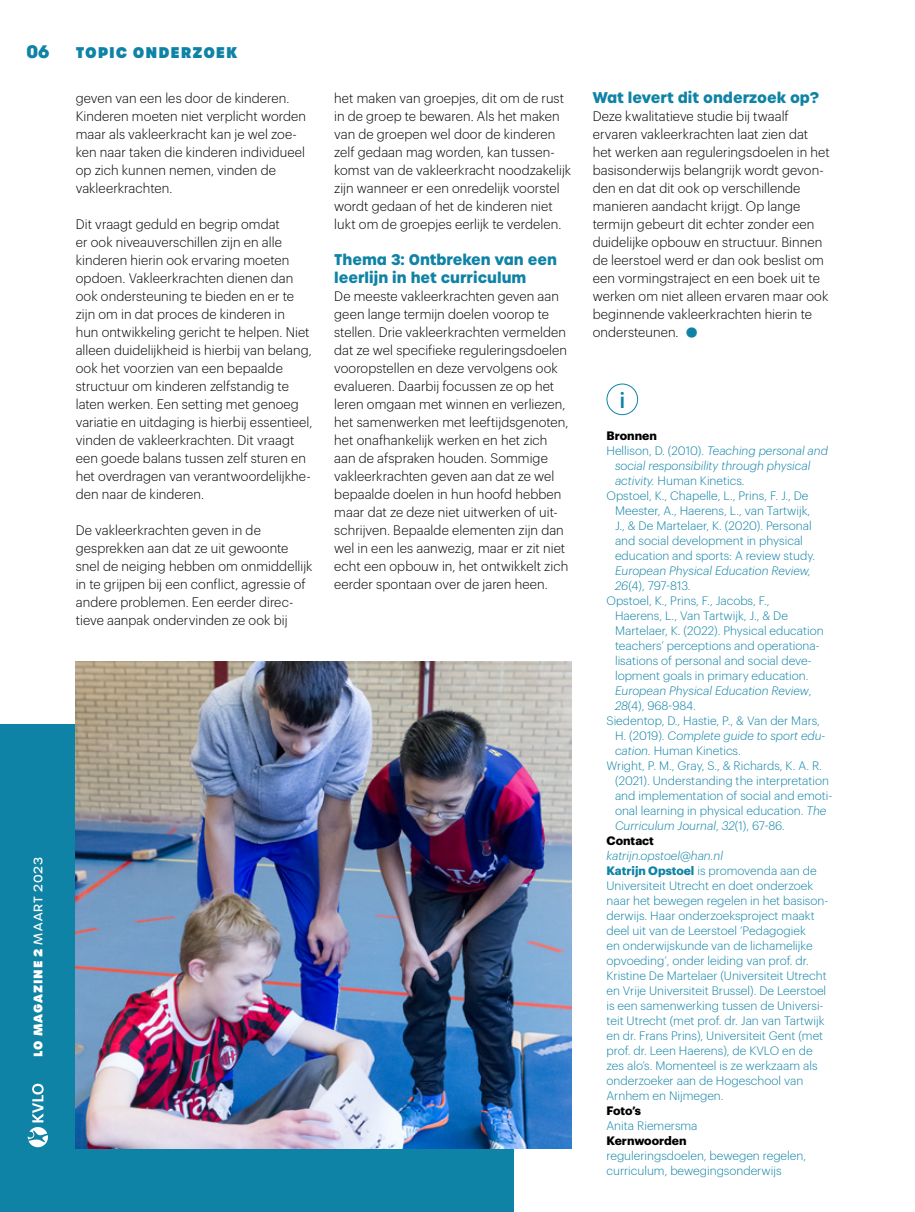
<style>
.page{position:relative;width:915px;height:1212px;background:#fff}
.page>*{position:absolute;margin:0;border:0;box-sizing:border-box;transform-origin:0 0}
.t1{font:31.5px "Graphik Super";color:#0f83a5}
.t2{font:500 21.6px "Graphik";color:#0f83a5}
.t3{font:900 18px "GT Walsheim Pro";color:#0f83a5}
.t4{font:700 15px/18px "Urbane";color:#0f83a5;scale:.96 1}
.t5{font:800 15px "Urbane";letter-spacing:.06em;color:#0f83a5}
.t6{font:300 13.5px/18px "Graphik";letter-spacing:.01em;color:#000;scale:.96 1}
.t7{font:300 12px/15px "Graphik";color:#0f83a5}
.t8{font:italic 300 12px "Graphik";color:#0f83a5}
.t9{font:700 12px "Graphik";color:#000}
.t10{font:800 12px "Urbane";letter-spacing:.07em;color:#fff}
.s1{font-weight:500}
.s2{font-style:normal}
.s3{font-style:italic}
.s4{font-weight:700}
</style>
<div class="page">
<div style="left:0;top:725px;width:513px;height:487px;background:#0f83a5"></div>
<svg style="left:28px;top:1084px;width:20px;height:63px"></svg>
<img style="left:76px;top:661px;width:495px;height:487px">
<div style="left:606px;top:384px;width:31px;height:31px;border:1px solid #0f83a5;border-radius:50%"></div>
<h3 class="t3" style="left:26px;top:40px;width:25px">06</h3>
<p class="t5" style="left:76px;top:42px;width:163px">TOPIC ONDERZOEK</p>
<p class="t6" style="left:76px;top:88px;width:241px">geven van een les door de kinderen.<br>Kinderen moeten niet verplicht worden maar als vakleerkracht kan je wel zoe&shy;ken naar taken die kinderen individueel op zich kunnen nemen, vinden de vakleerkrachten.</p>
<p class="t6" style="left:76px;top:214px;width:248px">Dit vraagt geduld en begrip omdat<br>er ook niveauverschillen zijn en alle kinderen hierin ook ervaring moeten opdoen. Vakleerkrachten dienen dan ook ondersteuning te bieden en er te zijn om in dat proces de kinderen in<br>hun ontwikkeling gericht te helpen. Niet alleen duidelijkheid is hierbij van belang, ook het voorzien van een bepaalde structuur om kinderen zelfstandig te laten werken. Een setting met genoeg variatie en uitdaging is hierbij essentieel, vinden de vakleerkrachten. Dit vraagt een goede balans tussen zelf sturen en het overdragen van verantwoordelijkhe&shy;den naar de kinderen.</p>
<p class="t6" style="left:76px;top:520px;width:248px">De vakleerkrachten geven in de gesprekken aan dat ze uit gewoonte snel de neiging hebben om onmiddellijk in te grijpen bij een conflict, agressie of andere problemen. Een eerder direc&shy;tieve aanpak ondervinden ze ook bij</p>
<p class="t10" style="left:30px;top:1057px;width:202px;rotate:-90deg">LO MAGAZINE 2 <span class="s1">MAART 2023</span></p>
<p class="t6" style="left:334px;top:88px;width:248px">het maken van groepjes, dit om de rust in de groep te bewaren. Als het maken van de groepen wel door de kinderen zelf gedaan mag worden, kan tussen&shy;komst van de vakleerkracht noodzakelijk zijn wanneer er een onredelijk voorstel wordt gedaan of het de kinderen niet lukt om de groepjes eerlijk te verdelen.</p>
<p class="t4" style="left:334px;top:251px;width:233px">Thema 3: Ontbreken van een leerlijn in het curriculum</p>
<p class="t6" style="left:334px;top:286px;width:245px">De meeste vakleerkrachten geven aan geen lange termijn doelen voorop te stellen. Drie vakleerkrachten vermelden dat ze wel specifieke reguleringsdoelen vooropstellen en deze vervolgens ook evalueren. Daarbij focussen ze op het leren omgaan met winnen en verliezen, het samenwerken met leeftijdsgenoten, het onafhankelijk werken en het zich aan de afspraken houden. Sommige vakleerkrachten geven aan dat ze wel bepaalde doelen in hun hoofd hebben maar dat ze deze niet uitwerken of uit&shy;schrijven. Bepaalde elementen zijn dan wel in een les aanwezig, maar er zit niet echt een opbouw in, het ontwikkelt zich eerder spontaan over de jaren heen.</p>
<p class="t4" style="left:592px;top:89px;width:237px">Wat levert dit onderzoek op?</p>
<p class="t6" style="left:592px;top:106px;width:248px">Deze kwalitatieve studie bij twaalf ervaren vakleerkrachten laat zien dat het werken aan reguleringsdoelen in het basisonderwijs belangrijk wordt gevon&shy;den en dat dit ook op verschillende manieren aandacht krijgt. Op lange termijn gebeurt dit echter zonder een duidelijke opbouw en structuur. Binnen de leerstoel werd er dan ook beslist om een vormingstraject en een boek uit te werken om niet alleen ervaren maar ook beginnende vakleerkrachten hierin te ondersteunen.</p>
<h1 class="t1" style="left:685px;top:305px;width:14px">•</h1>
<h2 class="t2" style="left:619px;top:383px;width:7px">i</h2>
<p class="t9" style="left:606px;top:426px;width:52px">Bronnen</p>
<p class="t8" style="left:606px;top:441px;width:223px"><span class="s2">Hellison, D. (2010).</span> Teaching personal and</p>
<p class="t8" style="left:614px;top:456px;width:197px">social responsibility through physical</p>
<p class="t7" style="left:614px;top:472px;width:131px"><span class="s3">activity.</span> Human Kinetics.</p>
<p class="t7" style="left:606px;top:487px;width:203px">Opstoel, K., Chapelle, L., Prins, F. J., De</p>
<p class="t7" style="left:614px;top:502px;width:197px">Meester, A., Haerens, L., van Tartwijk,</p>
<p class="t7" style="left:614px;top:517px;width:198px">J., &amp; De Martelaer, K. (2020). Personal</p>
<p class="t7" style="left:614px;top:532px;width:189px">and social development in physical</p>
<p class="t7" style="left:614px;top:547px;width:202px">education and sports: A review study.</p>
<p class="t8" style="left:614px;top:561px;width:197px">European Physical Education Review,</p>
<p class="t7" style="left:614px;top:577px;width:77px"><span class="s3">26</span>(4), 797-813.</p>
<p class="t7" style="left:606px;top:592px;width:164px">Opstoel, K., Prins, F., Jacobs, F.,</p>
<p class="t7" style="left:614px;top:607px;width:174px">Haerens, L., Van Tartwijk, J., &amp; De</p>
<p class="t7" style="left:614px;top:622px;width:210px">Martelaer, K. (2022). Physical education</p>
<p class="t7" style="left:614px;top:637px;width:206px">teachers’ perceptions and operationa-</p>
<p class="t7" style="left:614px;top:652px;width:198px">lisations of personal and social deve-</p>
<p class="t7" style="left:614px;top:667px;width:195px">lopment goals in primary education.</p>
<p class="t8" style="left:614px;top:681px;width:198px">European Physical Education Review<span class="s2">,</span></p>
<p class="t7" style="left:614px;top:697px;width:82px"><span class="s3">28</span>(4), 968-984.</p>
<p class="t7" style="left:606px;top:712px;width:215px">Siedentop, D., Hastie, P., &amp; Van der Mars,</p>
<p class="t8" style="left:614px;top:726px;width:212px"><span class="s2">H. (2019).</span> Complete guide to sport edu-</p>
<p class="t7" style="left:614px;top:742px;width:127px"><span class="s3">cation.</span> Human Kinetics.</p>
<p class="t7" style="left:606px;top:757px;width:217px">Wright, P. M., Gray, S., &amp; Richards, K. A. R.</p>
<p class="t7" style="left:614px;top:772px;width:215px">(2021). Understanding the interpretation</p>
<p class="t7" style="left:614px;top:787px;width:219px">and implementation of social and emoti-</p>
<p class="t7" style="left:614px;top:802px;width:213px">onal learning in physical education. <span class="s3">The</span></p>
<p class="t8" style="left:614px;top:816px;width:171px">Curriculum Journal<span class="s2">,</span> 32<span class="s2">(1), 67-86.</span></p>
<p class="t9" style="left:606px;top:831px;width:49px">Contact</p>
<p class="t7" style="left:606px;top:847px;width:223px"><span class="s3">katrijn.opstoel@han.nl<br></span><span class="s4">Katrijn Opstoel</span> is promovenda aan de Universiteit Utrecht en doet onderzoek naar het bewegen regelen in het basison&shy;derwijs. Haar onderzoeksproject maakt deel uit van de Leerstoel ‘Pedagogiek<br>en onderwijskunde van de lichamelijke opvoeding’, onder leiding van prof. dr.<br>Kristine De Martelaer (Universiteit Utrecht en Vrije Universiteit Brussel). De Leerstoel is een samenwerking tussen de Universi&shy;teit Utrecht (met prof. dr. Jan van Tartwijk en dr. Frans Prins), Universiteit Gent (met prof. dr. Leen Haerens), de KVLO en de zes alo’s. Momenteel is ze werkzaam als onderzoeker aan de Hogeschool van Arnhem en Nijmegen.</p>
<p class="t9" style="left:606px;top:1101px;width:36px">Foto’s</p>
<p class="t7" style="left:606px;top:1117px;width:92px">Anita Riemersma</p>
<p class="t9" style="left:606px;top:1131px;width:82px">Kernwoorden</p>
<p class="t7" style="left:606px;top:1147px;width:201px">reguleringsdoelen, bewegen regelen, curriculum, bewegingsonderwijs</p>
</div>
